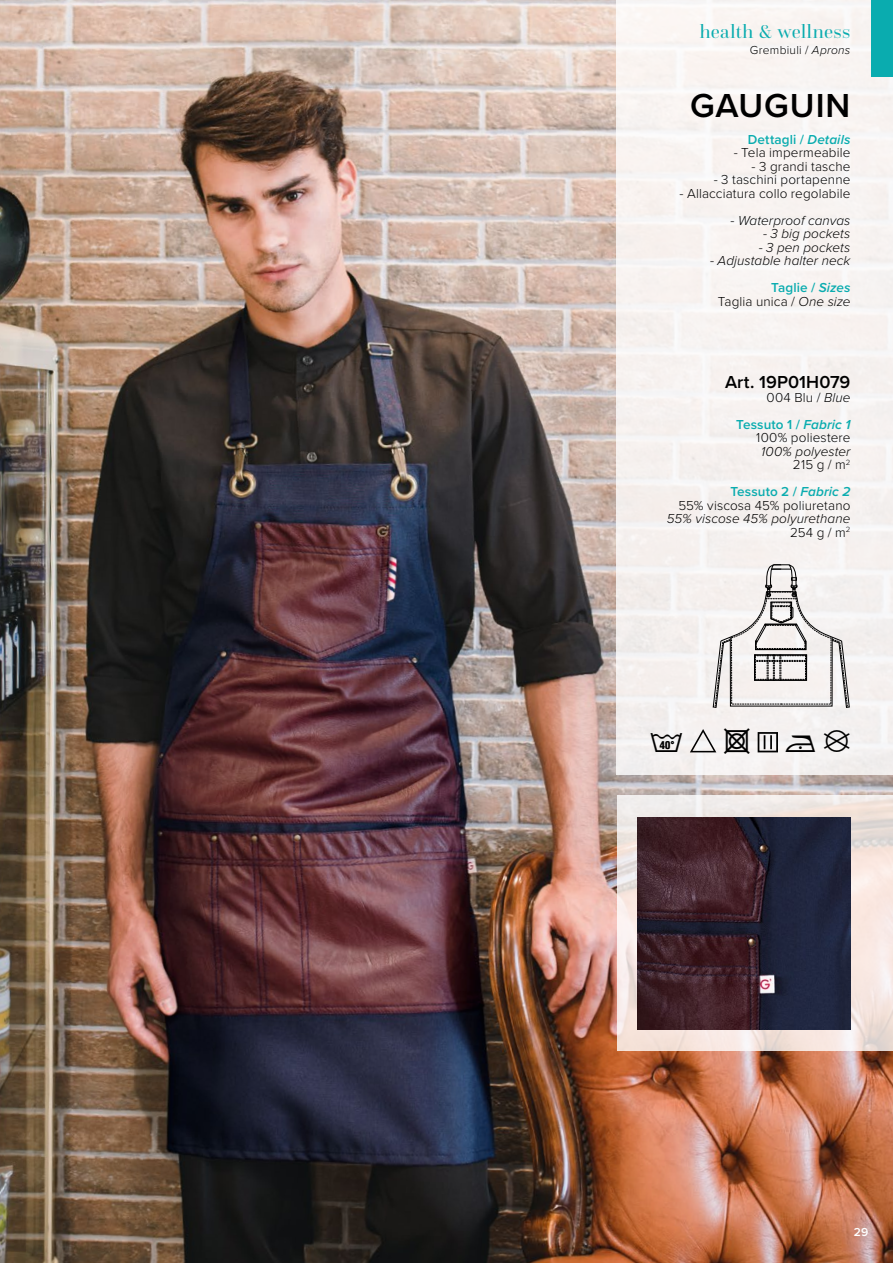
<style>
.page{position:relative;width:893px;height:1263px;background:#fff}
.page>*{position:absolute;margin:0;border:0;box-sizing:border-box;transform-origin:0 0}
.t1{font:600 34.5px "Proxima Nova";letter-spacing:.025em;color:#000}
.t2{font:22.5px "Lavaggio Plain";color:#000}
.t3{font:19.5px "Questa Grande";letter-spacing:.015em;color:#0aacaf}
.t4{font:600 18px "Proxima Nova";letter-spacing:.005em;color:#000}
.t5{font:300 13.5px/13.5px "Proxima Nova";letter-spacing:.01em;color:#000;text-align:right}
.t6{font:italic 300 13.5px/13.5px "Proxima Nova";letter-spacing:.005em;color:#000;text-align:right}
.t7{font:600 13.5px/27px "Proxima Nova";letter-spacing:.01em;color:#0aacaf;text-align:right}
.t8{font:300 12px "Proxima Nova";letter-spacing:.025em;color:#000}
.t9{font:600 12px "Proxima Nova";color:#fff}
.s1{font-style:italic}
.s2{font-weight:600;font-style:normal;color:#0aacaf}
.s3{font-weight:600;color:#0aacaf}
.s4{font-weight:300;color:#000}
.s5{font-weight:300;font-style:italic;color:#000}
.s6{font-style:normal}
.s7{font-weight:600;font-style:italic;color:#0aacaf}
</style>
<div class="page">
<img style="left:1px;top:0;width:892px;height:1263px">
<svg style="left:617px;top:796px;width:276px;height:255px;fill:#f5e7e1"></svg>
<div style="left:617px;top:0;width:276px;height:774px;background:#f7f3f1"></div>
<img style="left:0;top:0;width:1px;height:1263px">
<svg style="left:712px;top:564px;width:138px;height:144px"></svg>
<svg style="left:690px;top:729px;width:26px;height:23px"></svg>
<svg style="left:758px;top:732px;width:20px;height:20px"></svg>
<img style="left:638px;top:817px;width:212px;height:212px">
<svg style="left:889px;top:1259px;width:4px;height:4px"></svg>
<div style="left:872px;top:0;width:21px;height:77px;background:#0aacaf"></div>
<h3 class="t3" style="left:700px;top:19px;width:152px">health &amp; wellness</h3>
<p class="t8" style="left:750px;top:41px;width:102px">Grembiuli / <span class="s1">Aprons</span></p>
<h1 class="t1" style="left:690px;top:79px;width:162px">GAUGUIN</h1>
<p class="t7" style="left:748px;top:125px;width:104px">Dettagli / <span class="s1">Details</span></p>
<p class="t5" style="left:734px;top:145px;width:118px">- Tela impermeabile</p>
<p class="t5" style="left:752px;top:159px;width:100px">- 3 grandi tasche</p>
<p class="t5" style="left:714px;top:172px;width:138px">- 3 taschini portapenne</p>
<p class="t5" style="left:680px;top:186px;width:172px">- Allacciatura collo regolabile</p>
<p class="t6" style="left:730px;top:213px;width:121px">- Waterproof canvas</p>
<p class="t6" style="left:763px;top:226px;width:89px">- 3 big pockets</p>
<p class="t6" style="left:759px;top:240px;width:93px">- 3 pen pockets</p>
<p class="t6" style="left:710px;top:246px;width:142px;line-height:27px">- Adjustable halter neck<br><span class="s2">Taglie /</span> <span class="s3">Sizes</span></p>
<p class="t5" style="left:718px;top:294px;width:134px">Taglia unica / <span class="s1">One size</span></p>
<h3 class="t4" style="left:725px;top:369px;width:127px">Art. 19P01H079</h3>
<p class="t7" style="left:736px;top:383px;width:116px"><span class="s4">004 Blu /</span> <span class="s5">Blue<br></span>Tessuto 1 / <span class="s1">Fabric 1</span></p>
<p class="t5" style="left:756px;top:430px;width:96px">100% poliestere</p>
<p class="t6" style="left:761px;top:444px;width:91px">100% polyester<br><span class="s6">215 g / m</span><sup>2</sup></p>
<p class="t5" style="left:678px;top:484px;width:174px"><span class="s3">Tessuto 2 /</span> <span class="s7">Fabric 2<br></span>55% viscosa 45% poliuretano</p>
<p class="t6" style="left:667px;top:511px;width:185px">55% viscose 45% polyurethane<br><span class="s6">254 g / m</span><sup>2</sup></p>
<h2 class="t2" style="left:650px;top:725px;width:35px">B</h2>
<h2 class="t2" style="left:723px;top:725px;width:29px">R</h2>
<h2 class="t2" style="left:785px;top:725px;width:67px">S I</h2>
<p class="t9" style="left:854px;top:1223px;width:16px">29</p>
</div>
